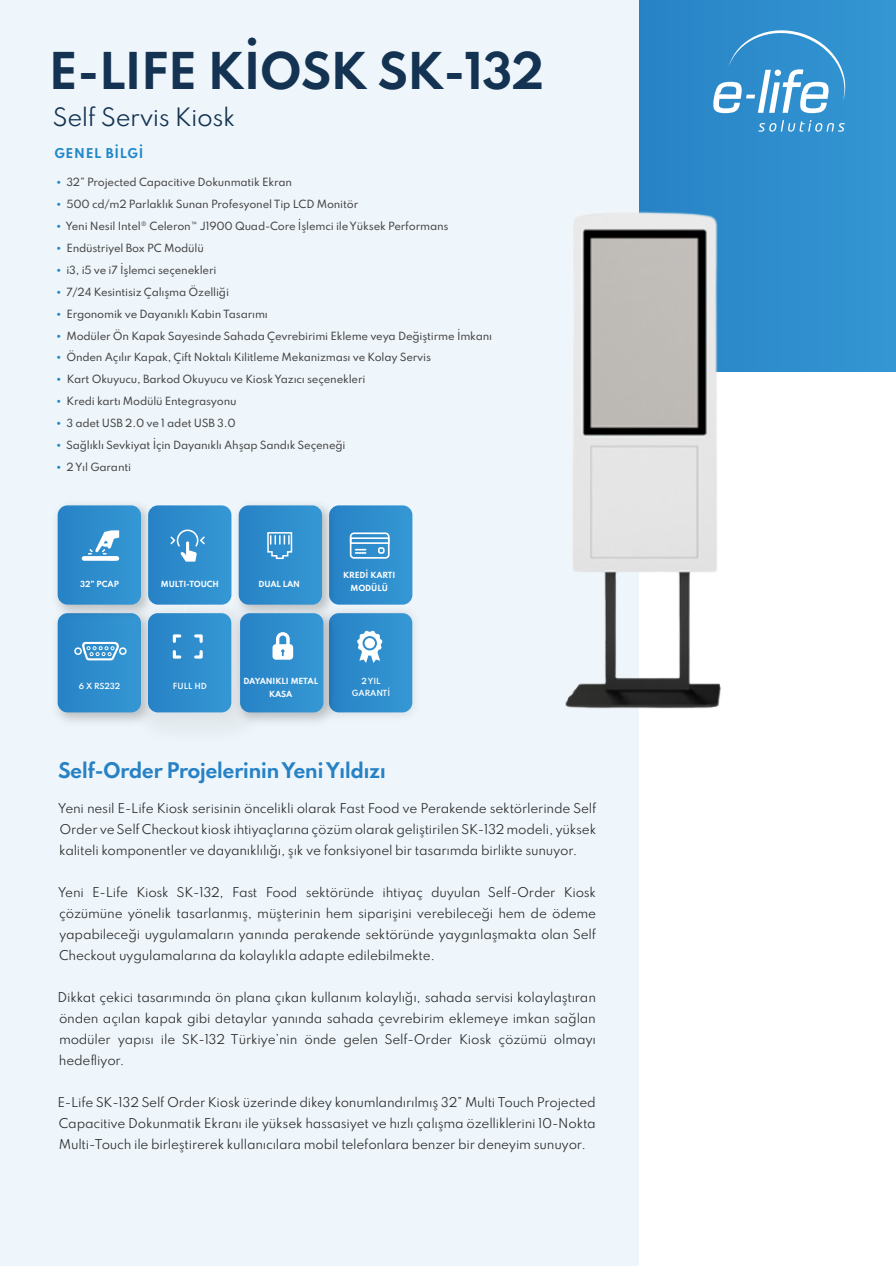
<style>
.page{position:relative;width:896px;height:1266px;background:#fff}
.page>*{position:absolute;margin:0;border:0;box-sizing:border-box;transform-origin:0 0}
.t1{font:700 45px "Spartan";letter-spacing:-.025em;color:#143352}
.t2{font:22.5px "Spartan";letter-spacing:-.025em;color:#143352}
.t3{font:700 19.2px "Spartan";letter-spacing:-.035em;color:#2782c5}
.t4{font:12px/21px "Spartan";letter-spacing:-.02em;color:#2b2b2b;text-align:justify}
.t5{font:700 12px "Spartan";letter-spacing:.055em;color:#2188c9}
.t6{font:500 10.05px "Spartan";letter-spacing:-.02em;color:#474747}
.t7{font:700 7.5px/12.1px "Spartan";letter-spacing:-.01em;color:#fff;text-align:center}
.t8{font:600 7.5px/12.1px "Spartan";letter-spacing:-.01em;color:#fff;text-align:center}
.s1{font-family:"Century Gothic";font-weight:400;color:#2188c9}
</style>
<div class="page">
<div style="left:635px;top:0;width:261px;height:372px;background:#2f8ecd"></div>
<div style="left:0;top:0;width:638px;height:1266px;background:#eff6fb"></div>
<svg style="left:758px;top:120px;width:87px;height:12px"></svg>
<svg style="left:713px;top:30px;width:133px;height:83px"></svg>
<img style="left:56px;top:622px;width:74px;height:100px">
<img style="left:56px;top:504px;width:92px;height:118px">
<img style="left:322px;top:599px;width:92px;height:116px">
<img style="left:130px;top:596px;width:109px;height:126px">
<img style="left:139px;top:604px;width:92px;height:124px">
<img style="left:231px;top:604px;width:109px;height:123px">
<svg style="left:148px;top:505px;width:83px;height:100px;background:#3892ce"></svg>
<svg style="left:329px;top:613px;width:83px;height:99px;background:#3b93ce"></svg>
<svg style="left:239px;top:505px;width:83px;height:100px;background:#3691ce"></svg>
<svg style="left:58px;top:505px;width:83px;height:100px;background:#3c94cf"></svg>
<svg style="left:240px;top:613px;width:83px;height:99px;background:#3993cf"></svg>
<svg style="left:58px;top:613px;width:83px;height:99px;background:#3892ce"></svg>
<svg style="left:148px;top:613px;width:83px;height:99px;background:#3490cd"></svg>
<img style="left:565px;top:204px;width:156px;height:513px">
<svg style="left:329px;top:505px;width:83px;height:100px;background:#3a93cf"></svg>
<h1 class="t1" style="left:49px;top:38px;width:497px">E-LIFE KİOSK SK-132</h1>
<h2 class="t2" style="left:53px;top:100px;width:184px">Self Servis Kiosk</h2>
<p class="t5" style="left:54px;top:145px;width:91px">GENEL BİLGİ</p>
<p class="t6" style="left:56px;top:175px;width:238px"><span class="s1">•</span> 32” Projected Capacitive Dokunmatik Ekran</p>
<p class="t6" style="left:56px;top:197px;width:304px"><span class="s1">•</span> 500 cd/m2 Parlaklık Sunan Profesyonel Tip LCD Monitör</p>
<p class="t6" style="left:56px;top:218px;width:394px"><span class="s1">•</span> Yeni Nesil Intel® Celeron™ J1900 Quad-Core İşlemci ile Yüksek Performans</p>
<p class="t6" style="left:56px;top:240px;width:150px"><span class="s1">•</span> Endüstriyel Box PC Modülü</p>
<p class="t6" style="left:56px;top:262px;width:162px"><span class="s1">•</span> i3, i5 ve i7 İşlemci seçenekleri</p>
<p class="t6" style="left:56px;top:284px;width:175px"><span class="s1">•</span> 7/24 Kesintisiz Çalışma Özelliği</p>
<p class="t6" style="left:56px;top:306px;width:214px"><span class="s1">•</span> Ergonomik ve Dayanıklı Kabin Tasarımı</p>
<p class="t6" style="left:56px;top:328px;width:438px"><span class="s1">•</span> Modüler Ön Kapak Sayesinde Sahada Çevrebirimi Ekleme veya Değiştirme İmkanı</p>
<p class="t6" style="left:56px;top:350px;width:377px"><span class="s1">•</span> Önden Açılır Kapak, Çift Noktalı Kilitleme Mekanizması ve Kolay Servis</p>
<p class="t6" style="left:56px;top:372px;width:311px"><span class="s1">•</span> Kart Okuyucu, Barkod Okuyucu ve Kiosk Yazıcı seçenekleri</p>
<p class="t6" style="left:56px;top:394px;width:182px"><span class="s1">•</span> Kredi kartı Modülü Entegrasyonu</p>
<p class="t6" style="left:56px;top:416px;width:181px"><span class="s1">•</span> 3 adet USB 2.0 ve 1 adet USB 3.0</p>
<p class="t6" style="left:56px;top:437px;width:291px"><span class="s1">•</span> Sağlıklı Sevkiyat İçin Dayanıklı Ahşap Sandık Seçeneği</p>
<p class="t6" style="left:56px;top:459px;width:77px"><span class="s1">•</span> 2 Yıl Garanti</p>
<p class="t7" style="left:80px;top:578px;width:40px">32” PCAP</p>
<p class="t7" style="left:161px;top:578px;width:60px">MULTI-TOUCH</p>
<p class="t7" style="left:259px;top:578px;width:43px">DUAL LAN</p>
<p class="t7" style="left:343px;top:569px;width:54px">KREDİ KARTI<br>MODÜLÜ</p>
<p class="t8" style="left:79px;top:679px;width:43px">6 X RS232</p>
<p class="t8" style="left:173px;top:679px;width:35px">FULL HD</p>
<p class="t7" style="left:243px;top:675px;width:76px">DAYANIKLI METAL<br>KASA</p>
<p class="t8" style="left:352px;top:675px;width:40px">2 YIL<br>GARANTİ</p>
<h3 class="t3" style="left:58px;top:756px;width:329px">Self-Order Projelerinin Yeni Yıldızı</h3>
<p class="t4" style="left:58px;top:797px;width:540px">Yeni nesil E-Life Kiosk serisinin öncelikli olarak Fast Food ve Perakende sektörlerinde Self Order ve Self Checkout kiosk ihtiyaçlarına çözüm olarak geliştirilen SK-132 modeli, yüksek kaliteli komponentler ve dayanıklılığı, şık ve fonksiyonel bir tasarımda birlikte sunuyor.</p>
<p class="t4" style="left:58px;top:881px;width:540px">Yeni E-Life Kiosk SK-132, Fast Food sektöründe ihtiyaç duyulan Self-Order Kiosk çözümüne yönelik tasarlanmış, müşterinin hem siparişini verebileceği hem de ödeme yapabileceği uygulamaların yanında perakende sektöründe yaygınlaşmakta olan Self Checkout uygulamalarına da kolaylıkla adapte edilebilmekte.</p>
<p class="t4" style="left:58px;top:986px;width:540px">Dikkat çekici tasarımında ön plana çıkan kullanım kolaylığı, sahada servisi kolaylaştıran önden açılan kapak gibi detaylar yanında sahada çevrebirim eklemeye imkan sağlan modüler yapısı ile SK-132 Türkiye’nin önde gelen Self-Order Kiosk çözümü olmayı hedefliyor.</p>
<p class="t4" style="left:57px;top:1091px;width:540px">E-Life SK-132 Self Order Kiosk üzerinde dikey konumlandırılmış 32” Multi Touch Projected Capacitive Dokunmatik Ekranı ile yüksek hassasiyet ve hızlı çalışma özelliklerini 10-Nokta Multi-Touch ile birleştirerek kullanıcılara mobil telefonlara benzer bir deneyim sunuyor.</p>
</div>
